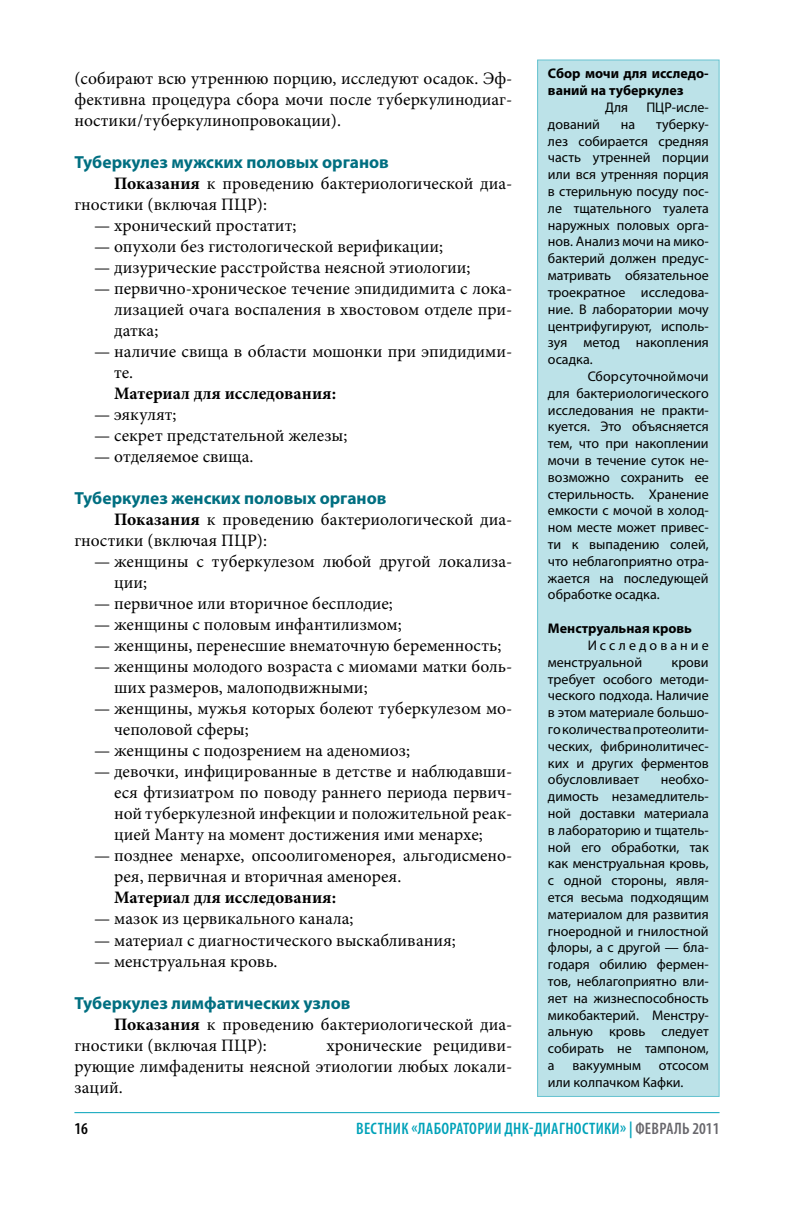
<style>
.page{position:relative;width:794px;height:1216px;background:#fff}
.page>*{position:absolute;margin:0;border:0;box-sizing:border-box;transform-origin:0 0}
.t1{font:17.5px/21px "Minion Pro";color:#000}
.t2{font:700 17.5px "Myriad Pro";color:#006f81}
.t3{font:700 17.5px "Minion Pro";color:#000}
.t4{font:600 condensed 16.62px "Myriad Pro";letter-spacing:.02em;color:#00a2b9}
.t5{font:600 condensed 16.62px "Myriad Pro";color:#000}
.t6{font:14px/16.8px "Myriad Pro";color:#000;text-align:justify}
.t7{font:700 14px/16.8px "Myriad Pro";color:#000}
.s1{font-weight:700}
.s2{color:#68676c}
</style>
<div class="page">
<hr style="left:74px;top:1112px;width:645px;height:1px;background:#00a2b9">
<div style="left:537px;top:60px;width:182px;height:1036px;background:#bce2e8"></div>
<div style="left:537px;top:60px;width:182px;height:1036px;border:1px solid #67c3d0"></div>
<p class="t1" style="left:74px;top:68px;width:439px;text-align:justify">(собирают всю утреннюю порцию, исследуют осадок. Эф&shy;фективна процедура сбора мочи после туберкулинодиаг&shy;ностики/туберкулинопровокации).</p>
<p class="t2" style="left:74px;top:151px;width:316px">Туберкулез мужских половых органов</p>
<p class="t1" style="left:74px;top:173px;width:439px;text-indent:40px"><span class="s1">Показания</span> к проведению бактериологической диа&shy;гностики (включая ПЦР):</p>
<p class="t1" style="left:94px;top:215px;width:204px">— хронический простатит;</p>
<p class="t1" style="left:94px;top:236px;width:350px">— опухоли без гистологической верификации;</p>
<p class="t1" style="left:94px;top:257px;width:378px">— дизурические расстройства неясной этиологии;</p>
<p class="t1" style="left:114px;top:278px;width:400px;text-align:justify;text-indent:-20px">— первично‑хроническое течение эпидидимита с лока&shy;лизацией очага воспаления в хвостовом отделе при&shy;датка;</p>
<p class="t1" style="left:114px;top:341px;width:400px;text-indent:-20px">— наличие свища в области мошонки при эпидидими&shy;те.</p>
<p class="t3" style="left:114px;top:381px;width:223px">Материал для исследования:</p>
<p class="t1" style="left:94px;top:404px;width:84px">— эякулят;</p>
<p class="t1" style="left:94px;top:425px;width:255px">— секрет предстательной железы;</p>
<p class="t1" style="left:94px;top:446px;width:161px">— отделяемое свища.</p>
<p class="t2" style="left:74px;top:487px;width:313px">Туберкулез женских половых органов</p>
<p class="t1" style="left:74px;top:509px;width:439px;text-indent:40px"><span class="s1">Показания</span> к проведению бактериологической диа&shy;гностики (включая ПЦР):</p>
<p class="t1" style="left:114px;top:551px;width:400px;text-indent:-20px">— женщины с туберкулезом любой другой локализа&shy;ции;</p>
<p class="t1" style="left:94px;top:593px;width:300px">— первичное или вторичное бесплодие;</p>
<p class="t1" style="left:94px;top:614px;width:309px">— женщины с половым инфантилизмом;</p>
<p class="t1" style="left:94px;top:635px;width:408px">— женщины, перенесшие внематочную беременность;</p>
<p class="t1" style="left:114px;top:656px;width:400px;text-indent:-20px">— женщины молодого возраста с миомами матки боль&shy;ших размеров, малоподвижными;</p>
<p class="t1" style="left:114px;top:698px;width:400px;text-indent:-20px">— женщины, мужья которых болеют туберкулезом мо&shy;чеполовой сферы;</p>
<p class="t1" style="left:94px;top:740px;width:317px">— женщины с подозрением на аденомиоз;</p>
<p class="t1" style="left:114px;top:761px;width:400px;text-align:justify;text-indent:-20px">— девочки, инфицированные в детстве и наблюдавши&shy;еся фтизиатром по поводу раннего периода первич&shy;ной туберкулезной инфекции и положительной реак&shy;цией Манту на момент достижения ими менархе;</p>
<p class="t1" style="left:114px;top:845px;width:400px;text-indent:-20px">— позднее менархе, опсоолигоменорея, альгодисмено&shy;рея, первичная и вторичная аменорея.</p>
<p class="t3" style="left:114px;top:885px;width:223px">Материал для исследования:</p>
<p class="t1" style="left:94px;top:908px;width:261px">— мазок из цервикального канала;</p>
<p class="t1" style="left:94px;top:929px;width:363px">— материал с диагностического выскабливания;</p>
<p class="t1" style="left:94px;top:950px;width:185px">— менструальная кровь.</p>
<p class="t2" style="left:74px;top:991px;width:278px">Туберкулез лимфатических узлов</p>
<p class="t1" style="left:74px;top:1013px;width:439px;text-indent:40px"><span class="s1">Показания</span> к проведению бактериологической диа&shy;гностики (включая ПЦР):</p>
<p class="t1" style="left:74px;top:1034px;width:439px;text-align:justify;text-indent:252px">хронические рецидиви&shy;рующие лимфадениты неясной этиологии любых локали&shy;заций.</p>
<p class="t7" style="left:548px;top:65px;width:162px">Сбор мочи для исследо&shy;ваний на туберкулез</p>
<p class="t6" style="left:605px;top:99px;width:25px">Для</p>
<p class="t6" style="left:646px;top:99px;width:64px">ПЦР-исле‑</p>
<p class="t6" style="left:548px;top:115px;width:53px">дований</p>
<p class="t6" style="left:621px;top:115px;width:16px">на</p>
<p class="t6" style="left:548px;top:115px;width:162px;text-indent:108px">туберку‑ лез собирается средняя часть утренней порции или вся утренняя порция в стерильную посуду пос‑ ле тщательного туалета наружных половых орга‑ нов. Анализ мочи на мико‑ бактерий должен предус‑ матривать обязательное троекратное исследова‑ ние. В лаборатории мочу центрифугируют, исполь‑ зуя метод накопления осадка.</p>
<p class="t6" style="left:548px;top:367px;width:162px;text-indent:40px">Сбор суточной мочи для бактериологического исследования не практи‑ куется. Это объясняется тем, что при накоплении мочи в течение суток не‑ возможно сохранить ее стерильность. Хранение емкости с мочой в холод‑ ном месте может привес‑ ти к выпадению солей, что неблагоприятно отра‑ жается на последующей обработке осадка.</p>
<p class="t7" style="left:548px;top:619px;width:145px">Менструальная кровь</p>
<p class="t6" style="left:548px;top:636px;width:162px;text-indent:40px">Исследование менструальной</p>
<p class="t6" style="left:548px;top:653px;width:162px;text-indent:124px">крови требует особого методи‑ ческого подхода. Наличие в этом материале большо‑ го количества протеолити‑ ческих, фибринолитичес‑ ких и других ферментов обусловливает</p>
<p class="t6" style="left:548px;top:771px;width:162px;text-indent:113px">необхо‑ димость незамедлитель‑ ной доставки материала в лабораторию и тщатель‑ ной его обработки, так как менструальная кровь, с одной стороны, явля‑ ется весьма подходящим материалом для развития гноеродной и гнилостной флоры, а с другой — бла‑ годаря обилию фермен‑ тов, неблагоприятно вли‑ яет на жизнеспособность микобактерий. Менстру‑ альную кровь следует собирать не тампоном, а</p>
<p class="t6" style="left:548px;top:1056px;width:162px;text-indent:111px">отсосом или колпачком Кафки.</p>
<p class="t6" style="left:572px;top:1056px;width:70px">вакуумным</p>
<p class="t5" style="left:74px;top:1117px;width:8px">16</p>
<p class="t4" style="left:356px;top:1117px;width:357px">вестник «Лаборатории днк-диагностики» | <span class="s2">февраль 2011</span></p>
</div>
